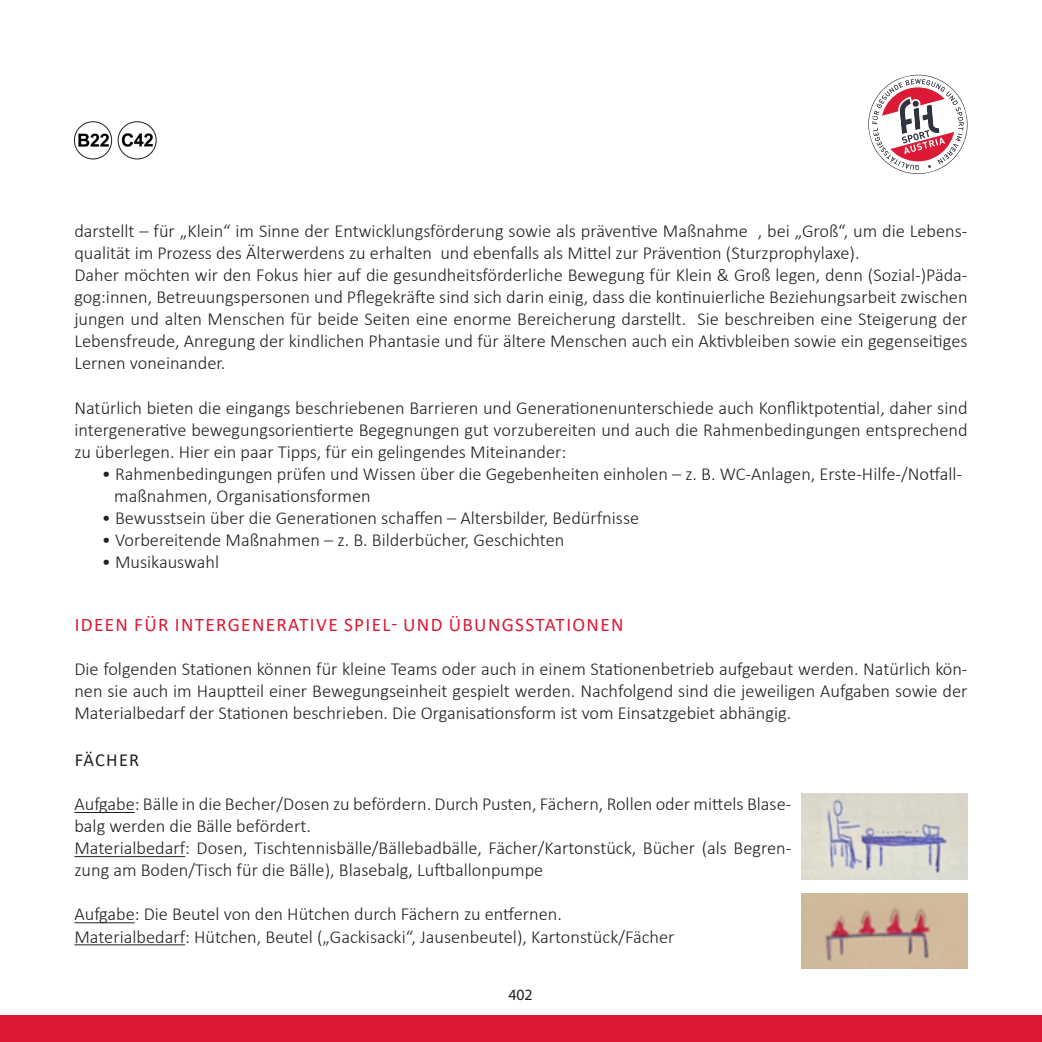
<style>
.page{position:relative;width:1042px;height:1042px;background:#fff}
.page>*{position:absolute;margin:0;border:0;box-sizing:border-box;transform-origin:0 0}
.t1{font:19.25px "Calibri";letter-spacing:.07em;color:#dc1a36}
.Aufzählungspkte{font:300 18.38px/22.1px "Calibri";color:#231f20}
.t2{font:18.38px "Calibri";letter-spacing:.07em;color:#231f20}
.t3{font:15.75px "Myriad Pro";color:#231f20}
</style>
<div class="page">
<hr style="left:74px;top:812px;width:61px;height:1px;background:#231f20">
<hr style="left:74px;top:856px;width:111px;height:1px;background:#231f20">
<hr style="left:74px;top:922px;width:61px;height:1px;background:#231f20">
<hr style="left:74px;top:944px;width:111px;height:1px;background:#231f20">
<img style="left:801px;top:793px;width:166px;height:86px">
<img style="left:801px;top:894px;width:166px;height:74px">
<img style="left:74px;top:122px;width:38px;height:37px;border-radius:18px">
<div style="left:74px;top:121px;width:38px;height:38px;border:1px solid #231f20;border-radius:50%"></div>
<div style="left:118px;top:122px;width:38px;height:37px;background:#3a3738;border-radius:50%"></div>
<img style="left:119px;top:122px;width:37px;height:37px">
<div style="left:118px;top:121px;width:39px;height:38px;border:1px solid #231f20;border-radius:50%"></div>
<div style="left:0;top:1015px;width:1042px;height:27px;background:#dc1a36"></div>
<svg style="left:868px;top:74px;width:100px;height:100px"></svg>
<p class="Aufzählungspkte" style="left:74px;top:220px;width:894px">darstellt – für „Klein“ im Sinne der Entwicklungsförderung sowie als präventive Maßnahme , bei „Groß“, um die Lebens&shy;qualität im Prozess des Älterwerdens zu erhalten und ebenfalls als Mittel zur Prävention (Sturzprophylaxe).</p>
<p class="Aufzählungspkte" style="left:74px;top:264px;width:894px;text-align:justify">Daher möchten wir den Fokus hier auf die gesundheitsförderliche Bewegung für Klein &amp; Groß legen, denn (Sozial-)Päda&shy;gog:innen, Betreuungspersonen und Pflegekräfte sind sich darin einig, dass die kontinuierliche Beziehungsarbeit zwischen jungen und alten Menschen für beide Seiten eine enorme Bereicherung darstellt. Sie beschreiben eine Steigerung der Lebensfreude, Anregung der kindlichen Phantasie und für ältere Menschen auch ein Aktivbleiben sowie ein gegenseitiges Lernen voneinander.</p>
<p class="Aufzählungspkte" style="left:74px;top:396px;width:894px;text-align:justify">Natürlich bieten die eingangs beschriebenen Barrieren und Generationenunterschiede auch Konfliktpotential, daher sind intergenerative bewegungsorientierte Begegnungen gut vorzubereiten und auch die Rahmenbedingungen entsprechend zu überlegen. Hier ein paar Tipps, für ein gelingendes Miteinander:</p>
<p class="Aufzählungspkte" style="left:114px;top:462px;width:849px;text-indent:-12px">• Rahmenbedingungen prüfen und Wissen über die Gegebenheiten einholen – z. B. WC-Anlagen, Erste-Hilfe-/Notfall&shy;maßnahmen, Organisationsformen</p>
<p class="Aufzählungspkte" style="left:102px;top:506px;width:539px">• Bewusstsein über die Generationen schaffen – Altersbilder, Bedürfnisse</p>
<p class="Aufzählungspkte" style="left:102px;top:528px;width:464px">• Vorbereitende Maßnahmen – z. B. Bilderbücher, Geschichten</p>
<p class="Aufzählungspkte" style="left:102px;top:550px;width:119px">• Musikauswahl</p>
<p class="t1" style="left:75px;top:611px;width:550px">IDEEN FÜR INTERGENERATIVE SPIEL- UND ÜBUNGSSTATIONEN</p>
<p class="Aufzählungspkte" style="left:74px;top:658px;width:894px;text-align:justify">Die folgenden Stationen können für kleine Teams oder auch in einem Stationenbetrieb aufgebaut werden. Natürlich kön&shy;nen sie auch im Hauptteil einer Bewegungseinheit gespielt werden. Nachfolgend sind die jeweiligen Aufgaben sowie der Materialbedarf der Stationen beschrieben. Die Organisationsform ist vom Einsatzgebiet abhängig.</p>
<p class="t2" style="left:75px;top:747px;width:66px">FÄCHER</p>
<p class="Aufzählungspkte" style="left:74px;top:793px;width:718px">Aufgabe: Bälle in die Becher/Dosen zu befördern. Durch Pusten, Fächern, Rollen oder mittels Blase&shy;balg werden die Bälle befördert.</p>
<p class="Aufzählungspkte" style="left:74px;top:837px;width:718px">Materialbedarf: Dosen, Tischtennisbälle/Bällebadbälle, Fächer/Kartonstück, Bücher (als Begren&shy;zung am Boden/Tisch für die Bälle), Blasebalg, Luftballonpumpe</p>
<p class="Aufzählungspkte" style="left:74px;top:903px;width:489px">Aufgabe: Die Beutel von den Hütchen durch Fächern zu entfernen.</p>
<p class="Aufzählungspkte" style="left:74px;top:925px;width:601px">Materialbedarf: Hütchen, Beutel („Gackisacki“, Jausenbeutel), Kartonstück/Fächer</p>
<p class="t3" style="left:508px;top:985px;width:26px">402</p>
</div>
